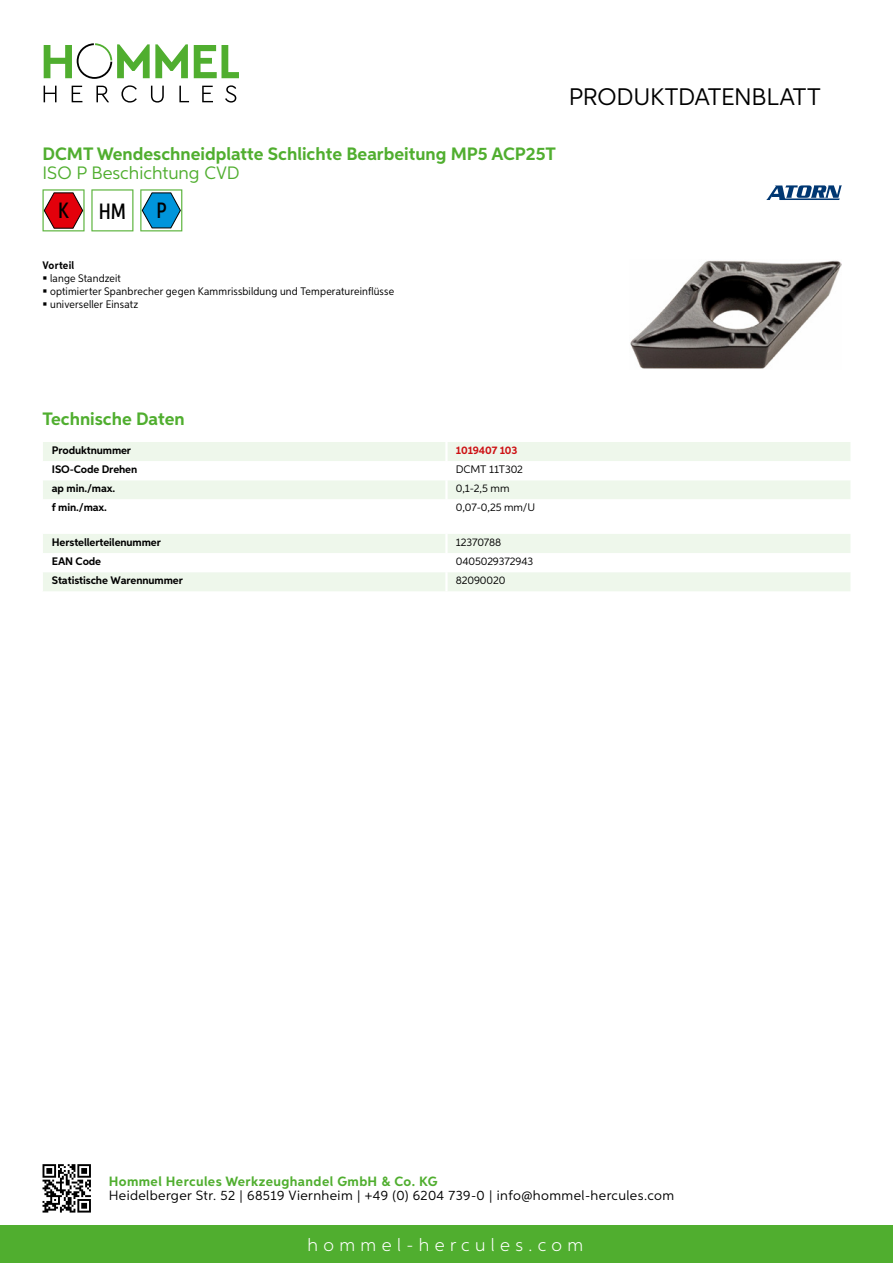
<style>
.page{position:relative;width:893px;height:1263px;background:#fff}
.page>*{position:absolute;margin:0;border:0;box-sizing:border-box;transform-origin:0 0}
.t1{font:24px "Aspira";letter-spacing:-.01em;color:#000}
.t2{font:500 22.2px "Aspira XX Nar";color:#000}
.t3{font:700 18px "Aspira";color:#50ae2f}
.t4{font:300 18px "Aspira";letter-spacing:.3em;color:#fff}
.t5{font:18px "Aspira";color:#50ae2f}
.t6{font:13.5px "Aspira";letter-spacing:.03em;color:#000}
.t7{font:700 13.5px "Aspira";letter-spacing:.03em;color:#50ae2f}
.t8{font:700 10.95px "Aspira";letter-spacing:-.01em;color:#000}
.t9{font:10.95px/12.8px "Aspira Nar";letter-spacing:.015em;color:#000}
.t10{font:10.95px "Aspira";letter-spacing:-.01em;color:#000}
.t11{font:700 10.95px "Aspira";letter-spacing:-.01em;color:#cd1013}
.t12{font:700 10.95px "Aspira Nar";letter-spacing:.015em;color:#000}
</style>
<div class="page">
<div style="left:0;top:1226px;width:893px;height:37px;background:#50ae2f"></div>
<svg style="left:43px;top:1164px;width:48px;height:48px"></svg>
<svg style="left:194px;top:45px;width:45px;height:33px"></svg>
<svg style="left:44px;top:43px;width:144px;height:36px"></svg>
<svg style="left:44px;top:86px;width:13px;height:16px"></svg>
<svg style="left:72px;top:86px;width:10px;height:16px"></svg>
<svg style="left:96px;top:86px;width:13px;height:16px"></svg>
<svg style="left:121px;top:85px;width:16px;height:18px"></svg>
<svg style="left:151px;top:86px;width:13px;height:17px"></svg>
<svg style="left:179px;top:86px;width:10px;height:16px"></svg>
<svg style="left:202px;top:86px;width:11px;height:16px"></svg>
<svg style="left:225px;top:85px;width:11px;height:18px"></svg>
<div style="left:43px;top:442px;width:807px;height:19px;background:#eef7eb"></div>
<div style="left:43px;top:480px;width:807px;height:19px;background:#eef7eb"></div>
<hr style="left:445px;top:442px;width:3px;height:19px;background:#fff">
<hr style="left:445px;top:480px;width:3px;height:19px;background:#fff">
<svg style="left:43px;top:534px;width:807px;height:57px"></svg>
<hr style="left:445px;top:572px;width:3px;height:19px;background:#fff">
<svg style="left:43px;top:189px;width:42px;height:42px"></svg>
<svg style="left:91px;top:189px;width:42px;height:42px"></svg>
<svg style="left:140px;top:189px;width:42px;height:42px"></svg>
<img style="left:630px;top:260px;width:212px;height:109px">
<svg style="left:766px;top:185px;width:76px;height:15px"></svg>
<h1 class="t1" style="left:569px;top:82px;width:253px">Produktdatenblatt</h1>
<h3 class="t3" style="left:43px;top:142px;width:515px">DCMT Wendeschneidplatte Schlichte Bearbeitung MP5 ACP25T</h3>
<h3 class="t5" style="left:43px;top:162px;width:196px">ISO P Beschichtung CVD</h3>
<h2 class="t2" style="left:58px;top:197px;width:12px">K</h2>
<h2 class="t2" style="left:99px;top:197px;width:29px">HM</h2>
<h2 class="t2" style="left:156px;top:197px;width:12px">P</h2>
<p class="t12" style="left:43px;top:259px;width:33px">Vorteil</p>
<p class="t9" style="left:50px;top:272px;width:345px">lange Standzeit<br>optimierter Spanbrecher gegen Kammrissbildung und Temperatureinflüsse universeller Einsatz</p>
<h3 class="t3" style="left:43px;top:408px;width:144px">Technische Daten</h3>
<p class="t8" style="left:52px;top:443px;width:81px">Produktnummer</p>
<p class="t11" style="left:456px;top:443px;width:63px">1019407 103</p>
<p class="t8" style="left:52px;top:463px;width:87px">ISO-Code Drehen</p>
<p class="t10" style="left:456px;top:463px;width:69px">DCMT 11T302</p>
<p class="t8" style="left:52px;top:482px;width:65px">ap min./max.</p>
<p class="t10" style="left:456px;top:482px;width:55px">0,1-2,5 mm</p>
<p class="t8" style="left:52px;top:501px;width:57px">f min./max.</p>
<p class="t10" style="left:456px;top:501px;width:79px">0,07-0,25 mm/U</p>
<p class="t8" style="left:52px;top:535px;width:111px">Herstellerteilenummer</p>
<p class="t10" style="left:456px;top:535px;width:47px">12370788</p>
<p class="t8" style="left:52px;top:554px;width:51px">EAN Code</p>
<p class="t10" style="left:456px;top:554px;width:79px">0405029372943</p>
<p class="t8" style="left:52px;top:574px;width:132px">Statistische Warennummer</p>
<p class="t10" style="left:456px;top:574px;width:51px">82090020</p>
<p class="t7" style="left:109px;top:1172px;width:330px">Hommel Hercules Werkzeughandel GmbH &amp; Co. KG</p>
<p class="t6" style="left:109px;top:1187px;width:567px">Heidelberger Str. 52 | 68519 Viernheim | +49 (0) 6204 739-0 | info@hommel-hercules.com</p>
<h3 class="t4" style="left:307px;top:1234px;width:277px">hommel-hercules.com</h3>
</div>
